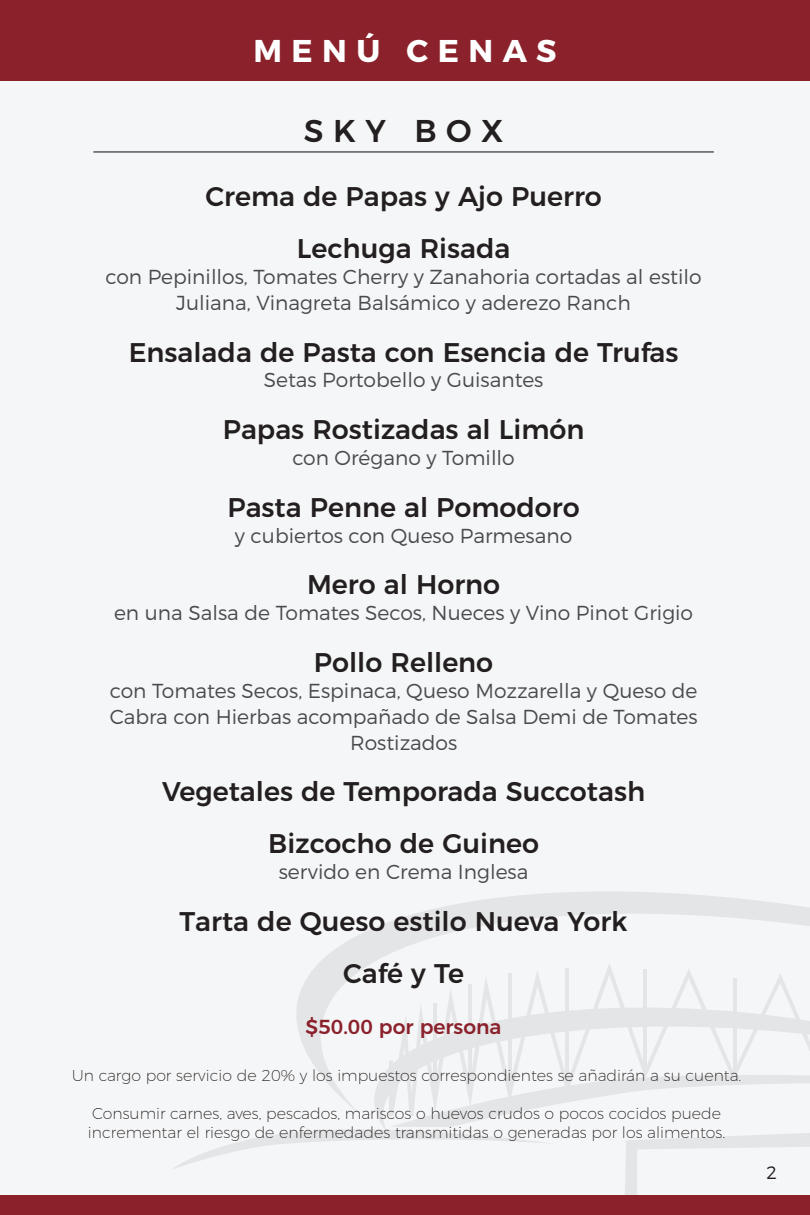
<style>
.page{position:relative;width:810px;height:1215px;background:#f5f6f7}
.page>*{position:absolute;margin:0;border:0;box-sizing:border-box;transform-origin:0 0}
.t1{font:700 31.5px "Montserrat";letter-spacing:.3em;color:#fff}
.t2{font:500 31.5px "Montserrat";letter-spacing:.3em;color:#231f20}
.t3{font:500 27px "Montserrat";color:#231f20}
.t4{font:300 20.25px/25.9px "Montserrat";color:#494a4b;text-align:center}
.t5{font:500 20.25px "Montserrat";color:#8a212b}
.t6{font:300 18px "Montserrat";color:#231f20}
.t7{font:200 15.75px/18.9px "Montserrat";color:#231f20}
</style>
<div class="page">
<svg style="left:296px;top:891px;width:514px;height:178px"></svg>
<svg style="left:625px;top:1170px;width:12px;height:25px"></svg>
<svg style="left:173px;top:1069px;width:637px;height:101px"></svg>
<svg style="left:389px;top:963px;width:421px;height:153px"></svg>
<hr style="left:733px;top:978px;width:4px;height:100px;background:#e4e5e6">
<hr style="left:643px;top:969px;width:4px;height:101px;background:#e4e5e6">
<hr style="left:565px;top:968px;width:4px;height:119px;background:#e4e5e6">
<hr style="left:508px;top:973px;width:4px;height:121px;background:#e4e5e6">
<hr style="left:468px;top:984px;width:4px;height:112px;background:#e4e5e6">
<hr style="left:433px;top:1004px;width:4px;height:96px;background:#e4e5e6">
<div style="left:0;top:0;width:810px;height:81px;background:#8a212b"></div>
<div style="left:0;top:1195px;width:810px;height:20px;background:#8a212b"></div>
<hr style="left:93px;top:152px;width:621px;height:1px;background:#0b0d0c">
<h1 class="t1" style="left:253px;top:31px;width:305px">MENÚ CENAS</h1>
<p class="t2" style="left:304px;top:105px;width:201px">SKY BOX</p>
<p class="t3" style="left:205px;top:175px;width:398px">Crema de Papas y Ajo Puerro</p>
<p class="t3" style="left:297px;top:227px;width:215px">Lechuga Risada</p>
<p class="t4" style="left:106px;top:263px;width:598px">con Pepinillos, Tomates Cherry y Zanahoria cortadas al estilo<br>Juliana, Vinagreta Balsámico y aderezo Ranch</p>
<p class="t3" style="left:129px;top:330px;width:551px">Ensalada de Pasta con Esencia de Trufas</p>
<p class="t4" style="left:264px;top:367px;width:281px">Setas Portobello y Guisantes</p>
<p class="t3" style="left:223px;top:408px;width:363px">Papas Rostizadas al Limón</p>
<p class="t4" style="left:292px;top:445px;width:224px">con Orégano y Tomillo</p>
<p class="t3" style="left:227px;top:485px;width:354px">Pasta Penne al Pomodoro</p>
<p class="t4" style="left:235px;top:522px;width:339px">y cubiertos con Queso Parmesano</p>
<p class="t3" style="left:307px;top:563px;width:195px">Mero al Horno</p>
<p class="t4" style="left:114px;top:600px;width:581px">en una Salsa de Tomates Secos, Nueces y Vino Pinot Grigio</p>
<p class="t3" style="left:314px;top:641px;width:181px">Pollo Relleno</p>
<p class="t4" style="left:110px;top:677px;width:589px">con Tomates Secos, Espinaca, Queso Mozzarella y Queso de<br>Cabra con Hierbas acompañado de Salsa Demi de Tomates<br>Rostizados</p>
<p class="t3" style="left:162px;top:770px;width:485px">Vegetales de Temporada Succotash</p>
<p class="t3" style="left:268px;top:822px;width:272px">Bizcocho de Guineo</p>
<p class="t4" style="left:279px;top:859px;width:251px">servido en Crema Inglesa</p>
<p class="t3" style="left:180px;top:899px;width:450px">Tarta de Queso estilo Nueva York</p>
<p class="t3" style="left:343px;top:951px;width:122px">Café y Te</p>
<p class="t5" style="left:306px;top:1011px;width:197px">$50.00 por persona</p>
<p class="t7" style="left:72px;top:1065px;width:671px">Un cargo por servicio de 20% y los impuestos correspondientes se añadirán a su cuenta.</p>
<p class="t7" style="left:88px;top:1102px;width:639px">Consumir carnes, aves, pescados, mariscos o huevos crudos o pocos cocidos puede incrementar el riesgo de enfermedades transmitidas o generadas por los alimentos.</p>
<p class="t6" style="left:766px;top:1162px;width:12px">2</p>
</div>
